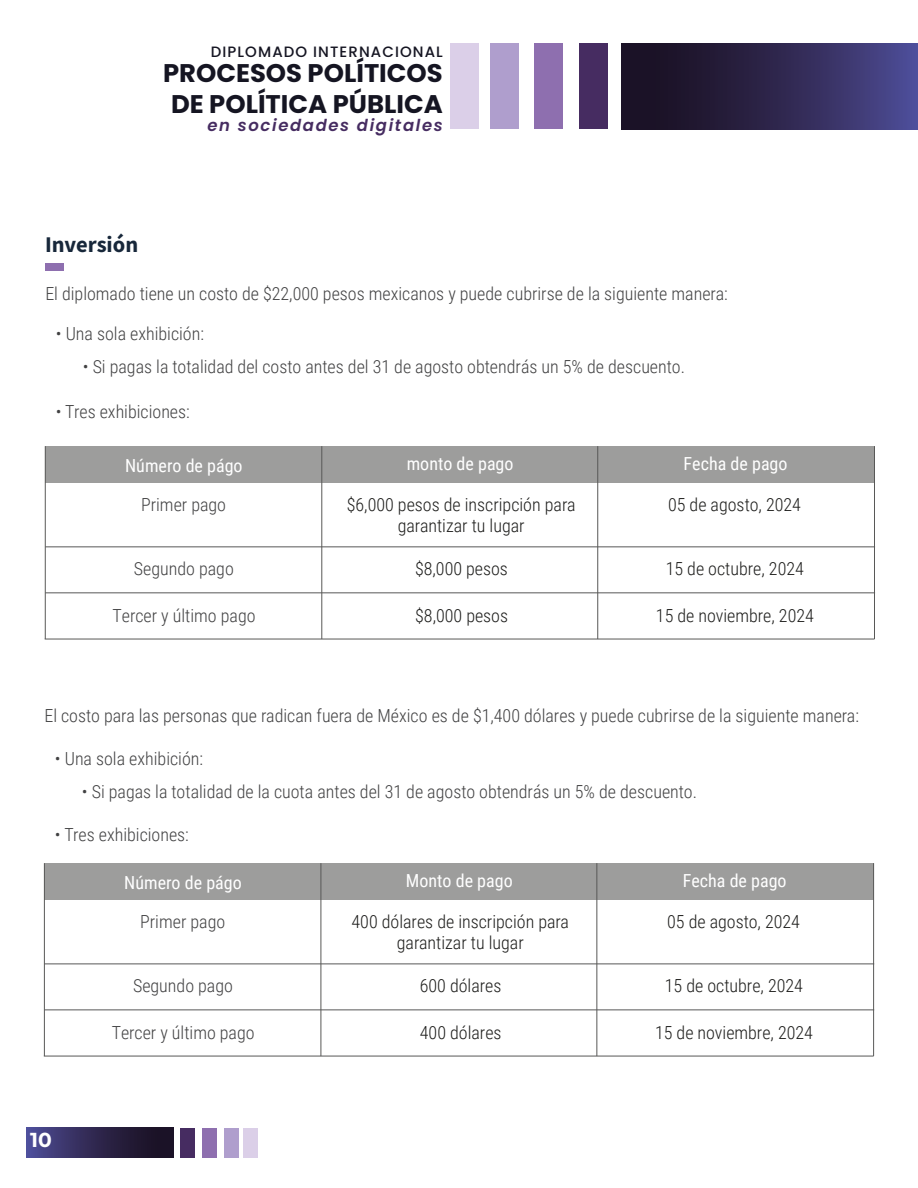
<style>
.page{position:relative;width:918px;height:1188px;background:#fff}
.page>*{position:absolute;margin:0;border:0;box-sizing:border-box;transform-origin:0 0}
.t1{font:700 25.5px/30.6px "Poppins";color:#151522;text-align:center}
.t2{font:700 22.5px "Source Sans Pro";color:#17273a}
.t3{font:700 20.25px "Montserrat Alternates";color:#fff}
.t4{font:300 18px "Roboto Condensed";color:#414142}
.t5{font:300 18px/21.6px "Roboto Condensed";color:#1d1d1b;text-align:center}
.t6{font:18px "Roboto Condensed";color:#fff}
.t7{font:italic 600 16.5px "Poppins";letter-spacing:.1em;color:#462c61}
.t8{font:500 15px "Poppins";letter-spacing:.075em;color:#151522}
</style>
<div class="page">
<div style="left:45px;top:263px;width:19px;height:8px;background:#8e6faf"></div>
<div style="left:45px;top:446px;width:829px;height:37px;background:#9d9d9c"></div>
<hr style="left:322px;top:446px;width:1px;height:193px;background:#585857">
<hr style="left:597px;top:446px;width:1px;height:193px;background:#585857">
<hr style="left:874px;top:446px;width:1px;height:193px;background:#585857">
<hr style="left:45px;top:639px;width:829px;height:1px;background:#585857">
<hr style="left:45px;top:446px;width:1px;height:193px;background:#585857">
<hr style="left:45px;top:547px;width:830px;height:1px;background:#585857">
<hr style="left:45px;top:593px;width:830px;height:1px;background:#585857">
<div style="left:44px;top:863px;width:830px;height:37px;background:#9d9d9c"></div>
<hr style="left:321px;top:863px;width:1px;height:193px;background:#585857">
<hr style="left:597px;top:863px;width:1px;height:193px;background:#585857">
<hr style="left:873px;top:863px;width:1px;height:193px;background:#585857">
<hr style="left:44px;top:1056px;width:830px;height:1px;background:#585857">
<hr style="left:44px;top:863px;width:1px;height:193px;background:#585857">
<hr style="left:44px;top:964px;width:830px;height:1px;background:#585857">
<hr style="left:44px;top:1010px;width:830px;height:1px;background:#585857">
<svg style="left:27px;top:1128px;width:147px;height:29px;background:#2f2851"></svg>
<div style="left:180px;top:1129px;width:14px;height:29px;background:#462c61"></div>
<div style="left:202px;top:1129px;width:14px;height:29px;background:#8e6faf"></div>
<div style="left:224px;top:1129px;width:14px;height:29px;background:#af9ecd"></div>
<div style="left:244px;top:1129px;width:14px;height:29px;background:#dbcfe8"></div>
<svg style="left:621px;top:43px;width:297px;height:86px;background:#2f2850"></svg>
<div style="left:579px;top:43px;width:28px;height:86px;background:#462c61"></div>
<div style="left:534px;top:43px;width:29px;height:86px;background:#8e6faf"></div>
<div style="left:490px;top:43px;width:28px;height:86px;background:#af9ecd"></div>
<div style="left:450px;top:43px;width:29px;height:86px;background:#dbcfe8"></div>
<p class="t8" style="left:211px;top:43px;width:233px">DIPLOMADO INTERNACIONAL</p>
<h1 class="t1" style="left:163px;top:58px;width:281px">PROCESOS POLÍTICOS<br>DE POLÍTICA PÚBLICA</h1>
<p class="t7" style="left:207px;top:116px;width:237px">en sociedades digitales</p>
<p class="t2" style="left:45px;top:229px;width:95px">Inversión</p>
<p class="t4" style="left:45px;top:281px;width:684px">El diplomado tiene un costo de $22,000 pesos mexicanos y puede cubrirse de la siguiente manera:</p>
<p class="t4" style="left:56px;top:321px;width:150px">• Una sola exhibición:</p>
<p class="t4" style="left:83px;top:354px;width:604px">• Si pagas la totalidad del costo antes del 31 de agosto obtendrás un 5% de descuento.</p>
<p class="t4" style="left:56px;top:399px;width:136px">• Tres exhibiciones:</p>
<p class="t6" style="left:125px;top:453px;width:119px">Número de págo</p>
<p class="t6" style="left:407px;top:451px;width:108px">monto de pago</p>
<p class="t6" style="left:684px;top:451px;width:105px">Fecha de pago</p>
<p class="t4" style="left:141px;top:492px;width:87px">Primer pago</p>
<p class="t5" style="left:347px;top:493px;width:230px">$6,000 pesos de inscripción para garantizar tu lugar</p>
<p class="t5" style="left:668px;top:493px;width:134px">05 de agosto, 2024</p>
<p class="t4" style="left:134px;top:556px;width:101px">Segundo pago</p>
<p class="t5" style="left:415px;top:557px;width:94px">$8,000 pesos</p>
<p class="t5" style="left:666px;top:557px;width:140px">15 de octubre, 2024</p>
<p class="t4" style="left:113px;top:603px;width:144px">Tercer y último pago</p>
<p class="t5" style="left:415px;top:604px;width:94px">$8,000 pesos</p>
<p class="t5" style="left:656px;top:604px;width:159px">15 de noviembre, 2024</p>
<p class="t4" style="left:44px;top:703px;width:816px">El costo para las personas que radican fuera de México es de $1,400 dólares y puede cubrirse de la siguiente manera:</p>
<p class="t4" style="left:55px;top:746px;width:150px">• Una sola exhibición:</p>
<p class="t4" style="left:82px;top:779px;width:617px">• Si pagas la totalidad de la cuota antes del 31 de agosto obtendrás un 5% de descuento.</p>
<p class="t4" style="left:55px;top:822px;width:136px">• Tres exhibiciones:</p>
<p class="t6" style="left:124px;top:870px;width:119px">Número de págo</p>
<p class="t6" style="left:406px;top:868px;width:108px">Monto de pago</p>
<p class="t6" style="left:683px;top:868px;width:105px">Fecha de pago</p>
<p class="t4" style="left:140px;top:909px;width:87px">Primer pago</p>
<p class="t5" style="left:352px;top:910px;width:219px">400 dólares de inscripción para garantizar tu lugar</p>
<p class="t5" style="left:667px;top:910px;width:134px">05 de agosto, 2024</p>
<p class="t4" style="left:133px;top:973px;width:101px">Segundo pago</p>
<p class="t5" style="left:420px;top:974px;width:83px">600 dólares</p>
<p class="t5" style="left:665px;top:974px;width:140px">15 de octubre, 2024</p>
<p class="t4" style="left:112px;top:1020px;width:144px">Tercer y último pago</p>
<p class="t5" style="left:420px;top:1021px;width:83px">400 dólares</p>
<p class="t5" style="left:655px;top:1021px;width:159px">15 de noviembre, 2024</p>
<p class="t3" style="left:30px;top:1125px;width:23px">10</p>
</div>
